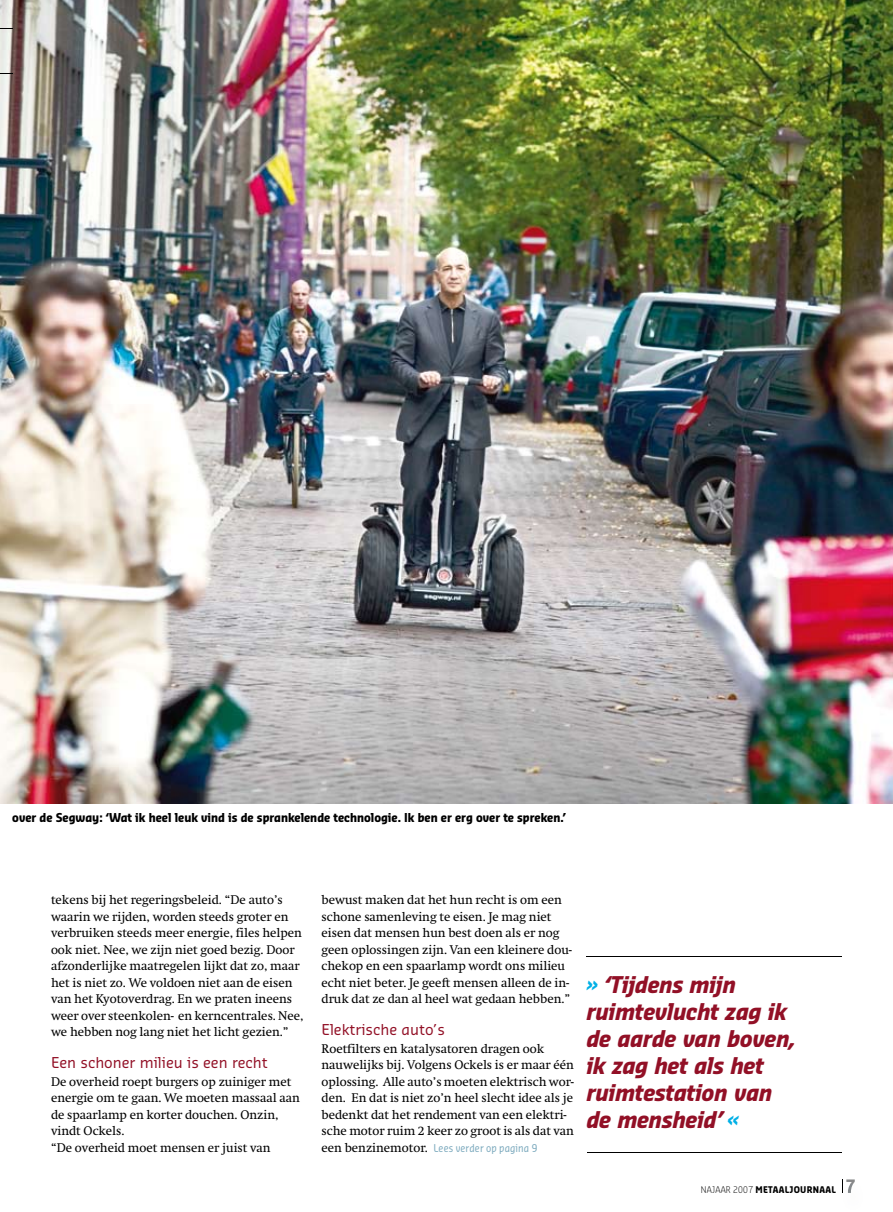
<style>
.page{position:relative;width:893px;height:1212px;background:#fff}
.page>*{position:absolute;margin:0;border:0;box-sizing:border-box;transform-origin:0 0}
.t1{font:italic 700 22.5px/27px "Sansa Con Std";color:#921026}
.t2{font:14.7px "Sansa Std";color:#921026}
.t3{font:12.45px/16.5px "Swift";color:#000}
.t4{font:700 12px "Sansa Con Std";color:#000}
.t5{font:10.5px "Sansa Con Std";letter-spacing:.01em;color:#7daabe}
.t6{font:700 9px "Sansa Con Std";letter-spacing:.03em;color:#000}
.s1{font-family:"Swift";font-size:12.45px;color:#000}
.s2{color:#00b0e6}
.s3{font-weight:300}
.s4{font-size:18px;color:#878889}
</style>
<div class="page">
<svg style="left:842px;top:1179px;width:11px;height:14px"></svg>
<img style="left:0;top:0;width:893px;height:804px">
<svg style="left:0;top:73px;width:13px;height:1px"></svg>
<svg style="left:0;top:28px;width:13px;height:1px"></svg>
<hr style="left:588px;top:1152px;width:254px;height:1px;background:#000">
<hr style="left:587px;top:956px;width:255px;height:1px;background:#000">
<p class="t4" style="left:12px;top:809px;width:555px">over de Segway: ‘Wat ik heel leuk vind is de sprankelende technologie. Ik ben er erg over te spreken.’</p>
<p class="t3" style="left:51px;top:892px;width:254px">tekens bij het regeringsbeleid. “De auto’s waarin we rijden, worden steeds groter en verbruiken steeds meer energie, files helpen ook niet. Nee, we zijn niet goed bezig. Door afzonderlijke maatregelen lijkt dat zo, maar het is niet zo. We voldoen niet aan de eisen van het Kyotoverdrag. En we praten ineens weer over steenkolen- en kerncentrales. Nee, we hebben nog lang niet het licht gezien.”</p>
<p class="t2" style="left:51px;top:1052px;width:218px">Een schoner milieu is een recht</p>
<p class="t3" style="left:51px;top:1073px;width:250px">De overheid roept burgers op zuiniger met energie om te gaan. We moeten massaal aan de spaarlamp en korter douchen. Onzin, vindt Ockels.<br>“De overheid moet mensen er juist van</p>
<p class="t3" style="left:322px;top:892px;width:252px">bewust maken dat het hun recht is om een schone samenleving te eisen. Je mag niet eisen dat mensen hun best doen als er nog geen oplossingen zijn. Van een kleinere dou&shy;chekop en een spaarlamp wordt ons milieu echt niet beter. Je geeft mensen alleen de in&shy;druk dat ze dan al heel wat gedaan hebben.”</p>
<p class="t2" style="left:322px;top:1019px;width:125px">Elektrische auto’s</p>
<p class="t3" style="left:322px;top:1040px;width:254px">Roetfilters en katalysatoren dragen ook nauwelijks bij. Volgens Ockels is er maar één oplossing. Alle auto’s moeten elektrisch wor&shy;den. En dat is niet zo’n heel slecht idee als je bedenkt dat het rendement van een elektri&shy;sche motor ruim 2 keer zo groot is als dat van</p>
<p class="t5" style="left:322px;top:1141px;width:217px"><span class="s1">een benzinemotor.</span> Lees verder op pagina 9</p>
<h1 class="t1" style="left:587px;top:970px;width:211px"><span class="s2">»</span> ‘Tijdens mijn ruimtevlucht zag ik de aarde van boven, ik zag het als het ruimtestation van de mensheid’ <span class="s2">«</span></h1>
<p class="t6" style="left:701px;top:1183px;width:156px"><span class="s3">NAJAAR 2007</span> METAALJOURNAAL <span class="s4">7</span></p>
</div>
